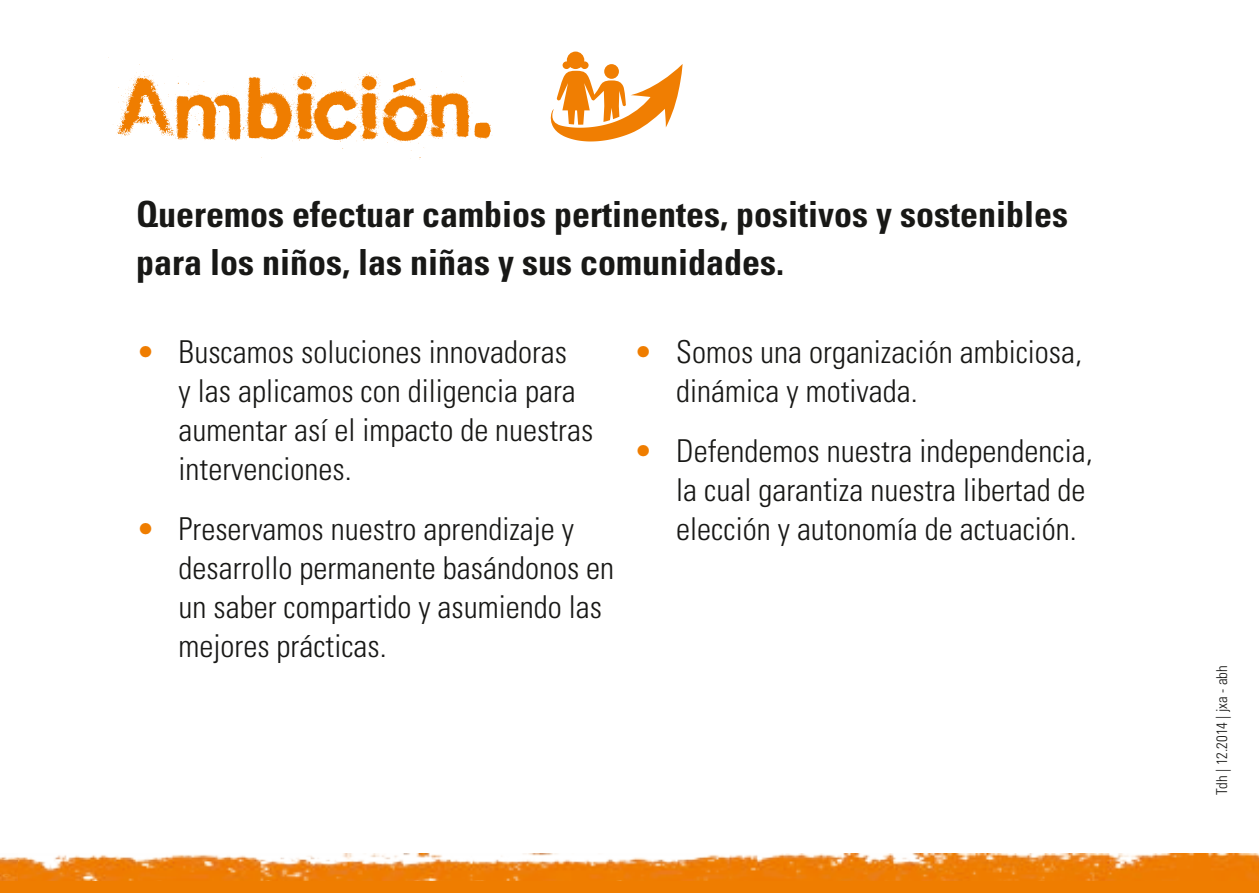
<style>
.page{position:relative;width:1259px;height:893px;background:#fff}
.page>*{position:absolute;margin:0;border:0;box-sizing:border-box;transform-origin:0 0}
.t1{font:90px "tdh cityburn";letter-spacing:.025em;color:#ef7d00}
.t2{font:700 condensed 36px/48px "Univers LT Std";color:#181816}
.t3{font:300 condensed 31.5px/39px "Univers LT Std";color:#181816}
.t4{font:300 condensed 15px "Univers LT Std";color:#181816}
.s1{color:#ef7d00}
</style>
<div class="page">
<svg style="left:551px;top:52px;width:131px;height:89px"></svg>
<img style="left:17px;top:853px;width:1242px;height:29px">
<img style="left:0;top:856px;width:17px;height:26px">
<div style="left:0;top:882px;width:1259px;height:11px;background:#ef7d00"></div>
<h1 class="t1" style="left:115px;top:55px;width:378px">Ambición.</h1>
<p class="t2" style="left:136px;top:190px;width:933px">Queremos efectuar cambios pertinentes, positivos y sostenibles para los niños, las niñas y sus comunidades.</p>
<p class="t3" style="left:179px;top:332px;width:416px;text-indent:-43px"><span class="s1">•</span> Buscamos soluciones innovadoras<br>y las aplicamos con diligencia para aumentar así el impacto de nuestras intervenciones.</p>
<p class="t3" style="left:179px;top:509px;width:437px;text-indent:-43px"><span class="s1">•</span> Preservamos nuestro aprendizaje y desarrollo permanente basándonos en un saber compartido y asumiendo las mejores prácticas.</p>
<p class="t3" style="left:676px;top:332px;width:407px;text-indent:-43px"><span class="s1">•</span> Somos una organización ambiciosa, dinámica y motivada.</p>
<p class="t3" style="left:676px;top:431px;width:418px;text-indent:-43px"><span class="s1">•</span> Defendemos nuestra independencia, la cual garantiza nuestra libertad de elección y autonomía de actuación.</p>
<p class="t4" style="left:1213px;top:795px;width:131px;rotate:-90deg">Tdh | 12.2014 | jxa - abh</p>
</div>
